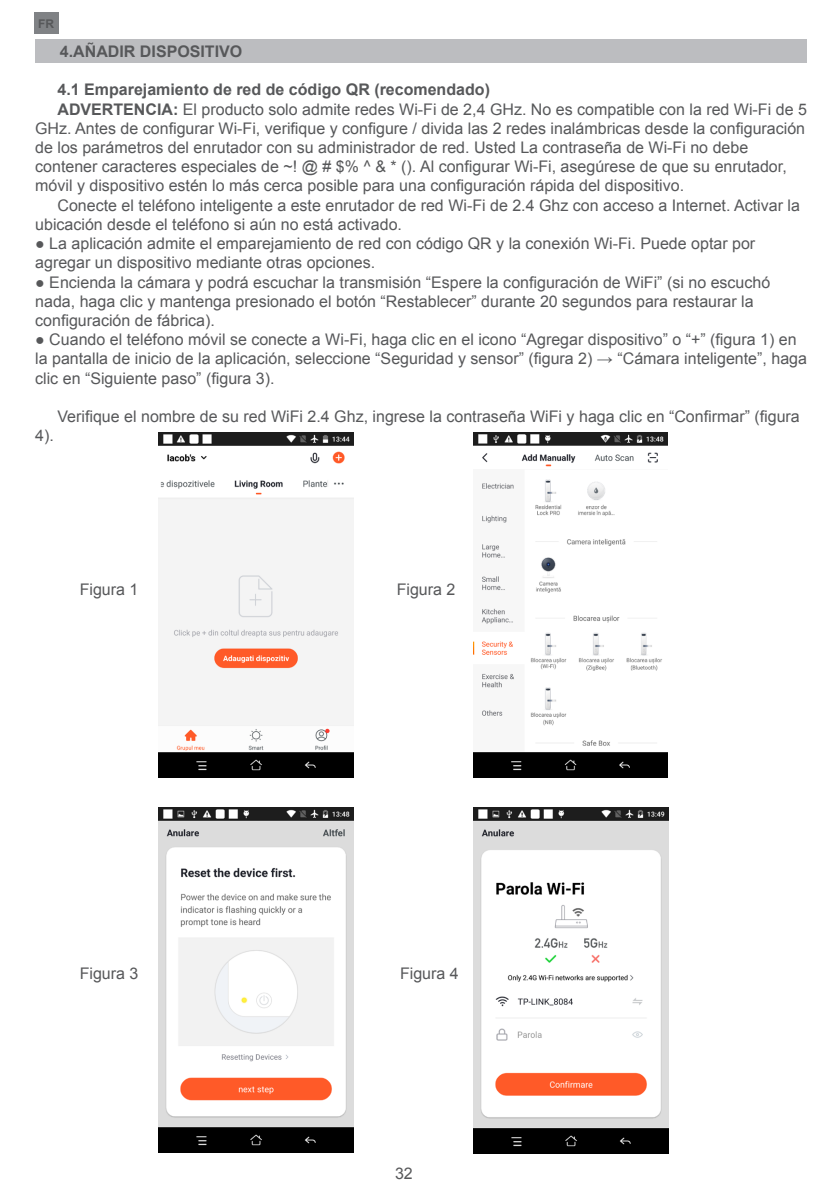
<style>
.page{position:relative;width:840px;height:1191px;background:#fff}
.page>*{position:absolute;margin:0;border:0;box-sizing:border-box;transform-origin:0 0}
.t1{font:16px/19.2px "Arial";color:#57585a}
.Bold{font:700 16px "Arial";color:#57585a}
.UPPERCASE_TITLE{font:700 16px "Arial";color:#57585a}
.t2{font:700 12px "Arial";color:#57585a}
.s1{font-weight:700}
</style>
<div class="page">
<div style="left:34px;top:12px;width:24px;height:22px;background:#808285"></div>
<div style="left:35px;top:40px;width:771px;height:23px;background:#bcbdc0"></div>
<img style="left:159px;top:432px;width:194px;height:346px">
<img style="left:473px;top:432px;width:194px;height:346px">
<img style="left:159px;top:807px;width:194px;height:346px">
<img style="left:473px;top:807px;width:195px;height:346px">
<p class="t2" style="left:38px;top:15px;width:17px">FR</p>
<p class="UPPERCASE_TITLE" style="left:60px;top:41px;width:184px">4.AÑADIR DISPOSITIVO</p>
<p class="Bold" style="left:57px;top:79px;width:434px">4.1 Emparejamiento de red de código QR (recomendado)</p>
<p class="t1" style="left:57px;top:100px;width:750px"><span class="s1">ADVERTENCIA:</span> El producto solo admite redes Wi-Fi de 2,4 GHz. No es compatible con la red Wi-Fi de 5</p>
<p class="t1" style="left:35px;top:119px;width:771px">GHz. Antes de configurar Wi-Fi, verifique y configure / divida las 2 redes inalámbricas desde la configuración</p>
<p class="t1" style="left:35px;top:138px;width:714px">de los parámetros del enrutador con su administrador de red. Usted La contraseña de Wi-Fi no debe</p>
<p class="t1" style="left:35px;top:157px;width:752px">contener caracteres especiales de ~! @ # $% ^ &amp; * (). Al configurar Wi-Fi, asegúrese de que su enrutador,</p>
<p class="t1" style="left:35px;top:176px;width:650px">móvil y dispositivo estén lo más cerca posible para una configuración rápida del dispositivo.</p>
<p class="t1" style="left:57px;top:196px;width:743px">Conecte el teléfono inteligente a este enrutador de red Wi-Fi de 2.4 Ghz con acceso a Internet. Activar la</p>
<p class="t1" style="left:35px;top:215px;width:368px">ubicación desde el teléfono si aún no está activado.</p>
<p class="t1" style="left:35px;top:234px;width:721px">● La aplicación admite el emparejamiento de red con código QR y la conexión Wi-Fi. Puede optar por agregar un dispositivo mediante otras opciones.</p>
<p class="t1" style="left:35px;top:272px;width:736px">● Encienda la cámara y podrá escuchar la transmisión “Espere la configuración de WiFi” (si no escuchó nada, haga clic y mantenga presionado el botón “Restablecer” durante 20 segundos para restaurar la configuración de fábrica).</p>
<p class="t1" style="left:35px;top:330px;width:773px">● Cuando el teléfono móvil se conecte a Wi-Fi, haga clic en el icono “Agregar dispositivo” o “+” (figura 1) en la pantalla de inicio de la aplicación, seleccione “Seguridad y sensor” (figura 2) → “Cámara inteligente”, haga clic en “Siguiente paso” (figura 3).</p>
<p class="t1" style="left:57px;top:407px;width:743px">Verifique el nombre de su red WiFi 2.4 Ghz, ingrese la contraseña WiFi y haga clic en “Confirmar” (figura</p>
<p class="t1" style="left:35px;top:426px;width:20px">4).</p>
<p class="t1" style="left:80px;top:580px;width:60px">Figura 1</p>
<p class="t1" style="left:396px;top:580px;width:60px">Figura 2</p>
<p class="t1" style="left:80px;top:964px;width:60px">Figura 3</p>
<p class="t1" style="left:400px;top:964px;width:60px">Figura 4</p>
<p class="t1" style="left:395px;top:1163px;width:19px">32</p>
</div>
